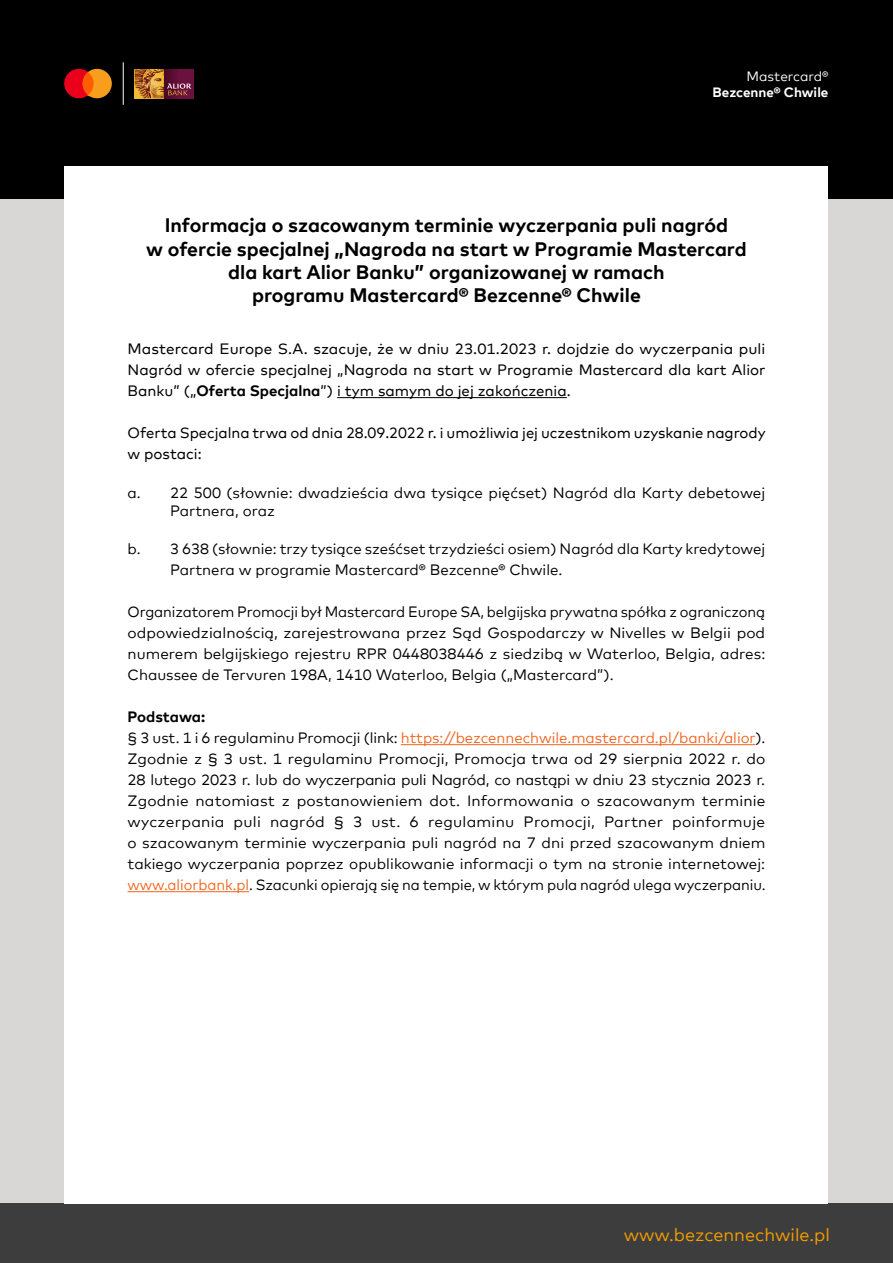
<style>
.page{position:relative;width:893px;height:1263px;background:#fff}
.page>*{position:absolute;margin:0;border:0;box-sizing:border-box;transform-origin:0 0}
.t1{font:700 19.5px/23.1px "Mark Offc For MC";color:#000;text-align:center}
.t2{font:18px "Mark Offc For MC";color:#f59e00}
.t3{font:15px/21px "Mark Offc For MC";color:#000}
.t4{font:15px/21px "Mark Offc For MC";color:#000;text-align:justify}
.t5{font:700 13.5px "Mark Offc For MC";color:#fff}
.t6{font:13.5px "Mark Offc For MC";color:#fff}
.s1{font-weight:700}
.s2{color:#f26621}
</style>
<div class="page">
<div style="left:0;top:132px;width:893px;height:1095px;background:#d9d6d6"></div>
<div style="left:0;top:1203px;width:893px;height:60px;background:#3d3d3d"></div>
<div style="left:0;top:0;width:893px;height:198px;background:#000"></div>
<div style="left:164px;top:69px;width:30px;height:29px;background:#6b113d"></div>
<svg style="left:135px;top:69px;width:56px;height:29px"></svg>
<div style="left:65px;top:167px;width:763px;height:1036px;background:#fff"></div>
<svg style="left:64px;top:69px;width:48px;height:29px"></svg>
<hr style="left:123px;top:62px;width:1px;height:43px;background:#fff">
<hr style="left:337px;top:397px;width:230px;height:1px;background:#000">
<hr style="left:401px;top:744px;width:354px;height:1px;background:#f26621">
<hr style="left:128px;top:891px;width:121px;height:1px;background:#f26621">
<p class="t6" style="left:746px;top:66px;width:83px">Mastercard®</p>
<p class="t5" style="left:713px;top:82px;width:117px">Bezcenne® Chwile</p>
<h1 class="t1" style="left:146px;top:212px;width:602px">Informacja o szacowanym terminie wyczerpania puli nagród<br>w ofercie specjalnej „Nagroda na start w Programie Mastercard dla kart Alior Banku” organizowanej w ramach<br>programu Mastercard® Bezcenne® Chwile</h1>
<p class="t4" style="left:128px;top:337px;width:639px">Mastercard Europe S.A. szacuje, że w dniu 23.01.2023 r. dojdzie do wyczerpania puli Nagród w ofercie specjalnej „Nagroda na start w Programie Mastercard dla kart Alior Banku” („<span class="s1">Oferta Specjalna</span>”) i tym samym do jej zakończenia.</p>
<p class="t4" style="left:128px;top:421px;width:639px">Oferta Specjalna trwa od dnia 28.09.2022 r. i umożliwia jej uczestnikom uzyskanie nagrody w postaci:</p>
<p class="t3" style="left:170px;top:482px;width:597px;line-height:18px;text-indent:-43px">a. 22 500 (słownie: dwadzieścia dwa tysiące pięćset) Nagród dla Karty debetowej<br>Partnera, oraz</p>
<p class="t3" style="left:170px;top:537px;width:597px;text-indent:-43px">b. 3 638 (słownie: trzy tysiące sześćset trzydzieści osiem) Nagród dla Karty kredytowej<br>Partnera w programie Mastercard® Bezcenne® Chwile.</p>
<p class="t3" style="left:128px;top:600px;width:639px;text-align:justify">Organizatorem Promocji był Mastercard Europe SA, belgijska prywatna spółka z ograniczoną odpowiedzialnością, zarejestrowana przez Sąd Gospodarczy w Nivelles w Belgii pod numerem belgijskiego rejestru RPR 0448038446 z siedzibą w Waterloo, Belgia, adres:<br>Chaussee de Tervuren 198A, 1410 Waterloo, Belgia („Mastercard”).</p>
<p class="t3" style="left:128px;top:705px;width:639px"><span class="s1">Podstawa:<br></span>§ 3 ust. 1 i 6 regulaminu Promocji (link: <span class="s2">https://bezcennechwile.mastercard.pl/banki/alior</span>).<br>Zgodnie z § 3 ust. 1 regulaminu Promocji, Promocja trwa od 29 sierpnia 2022 r. do 28 lutego 2023 r. lub do wyczerpania puli Nagród, co nastąpi w dniu 23 stycznia 2023 r.<br>Zgodnie natomiast z postanowieniem dot. Informowania o szacowanym terminie wyczerpania puli nagród § 3 ust. 6 regulaminu Promocji, Partner poinformuje o szacowanym terminie wyczerpania puli nagród na 7 dni przed szacowanym dniem takiego wyczerpania poprzez opublikowanie informacji o tym na stronie internetowej: <span class="s2">www.aliorbank.pl</span>. Szacunki opierają się na tempie, w którym pula nagród ulega wyczerpaniu.</p>
<p class="t2" style="left:624px;top:1221px;width:208px">www.bezcennechwile.pl</p>
</div>
